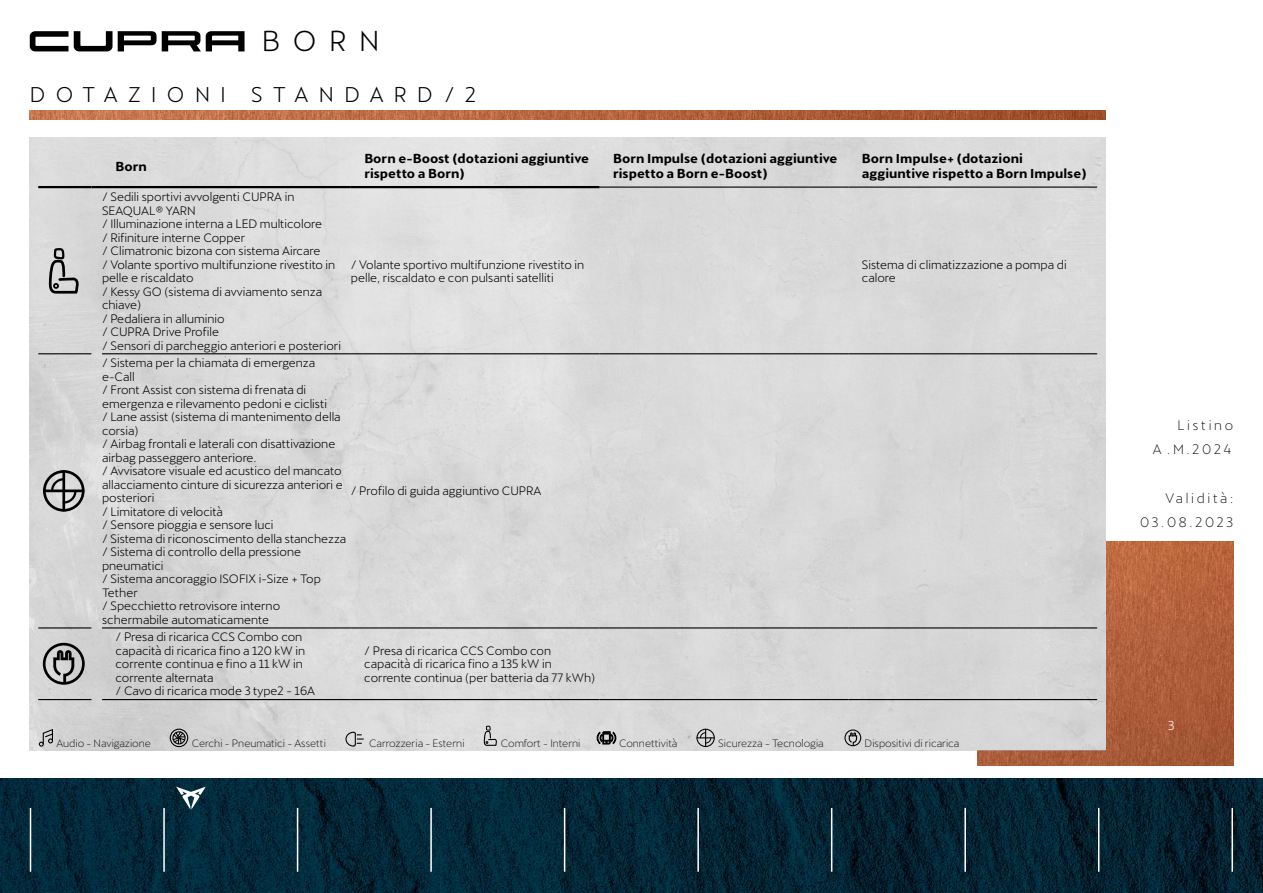
<style>
.page{position:relative;width:1263px;height:893px;background:#fff}
.page>*{position:absolute;margin:0;border:0;box-sizing:border-box;transform-origin:0 0}
.t1{font:28.35px "Cupra";color:#000}
.t2{font:21px "Cupra";letter-spacing:.5em;color:#000}
.t3{font:300 13.5px/24px "Cupra";letter-spacing:.2em;color:#000;text-align:right}
.t4{font:700 12.75px/15.3px "Cupra";color:#000}
.t5{font:12.75px "Cupra";color:#fff}
.t6{font:12px/13.5px "Cupra";color:#000}
.t7{font:300 10.5px "Cupra";color:#000}
</style>
<div class="page">
<img style="left:977px;top:542px;width:256px;height:223px">
<img style="left:30px;top:111px;width:1076px;height:8px">
<img style="left:30px;top:138px;width:1076px;height:612px">
<img style="left:0;top:778px;width:1263px;height:115px">
<hr style="left:30px;top:808px;width:1px;height:64px;background:#fff">
<hr style="left:163px;top:808px;width:2px;height:64px;background:#fff">
<hr style="left:297px;top:808px;width:1px;height:64px;background:#fff">
<hr style="left:430px;top:808px;width:2px;height:64px;background:#fff">
<hr style="left:564px;top:808px;width:1px;height:64px;background:#fff">
<hr style="left:697px;top:808px;width:2px;height:64px;background:#fff">
<hr style="left:831px;top:808px;width:1px;height:64px;background:#fff">
<hr style="left:964px;top:808px;width:2px;height:64px;background:#fff">
<hr style="left:1098px;top:808px;width:1px;height:64px;background:#fff">
<hr style="left:1231px;top:808px;width:2px;height:64px;background:#fff">
<svg style="left:176px;top:787px;width:30px;height:22px"></svg>
<svg style="left:30px;top:31px;width:215px;height:20px"></svg>
<svg style="left:39px;top:728px;width:15px;height:19px"></svg>
<svg style="left:345px;top:731px;width:18px;height:16px"></svg>
<div style="left:170px;top:729px;width:18px;height:18px;border:1px solid #000;border-radius:50%"></div>
<svg style="left:172px;top:731px;width:14px;height:13px"></svg>
<svg style="left:483px;top:726px;width:15px;height:20px"></svg>
<svg style="left:597px;top:731px;width:19px;height:13px"></svg>
<div style="left:696px;top:729px;width:19px;height:18px;border:1px solid #000;border-radius:50%"></div>
<svg style="left:697px;top:729px;width:17px;height:17px"></svg>
<div style="left:844px;top:729px;width:17px;height:17px;border:1px solid #000;border-radius:50%"></div>
<svg style="left:849px;top:732px;width:8px;height:14px"></svg>
<hr style="left:38px;top:186px;width:53px;height:2px;background:#000">
<svg style="left:91px;top:186px;width:11px;height:2px"></svg>
<hr style="left:102px;top:186px;width:249px;height:2px;background:#000">
<hr style="left:351px;top:186px;width:249px;height:2px;background:#000">
<hr style="left:600px;top:187px;width:248px;height:1px;background:#000">
<hr style="left:848px;top:187px;width:249px;height:1px;background:#000">
<hr style="left:38px;top:353px;width:53px;height:1px;background:#000">
<hr style="left:102px;top:353px;width:249px;height:1px;background:#000">
<hr style="left:351px;top:353px;width:249px;height:1px;background:#000">
<hr style="left:600px;top:353px;width:248px;height:1px;background:#000">
<hr style="left:848px;top:353px;width:249px;height:1px;background:#000">
<hr style="left:38px;top:627px;width:53px;height:1px;background:#000">
<hr style="left:38px;top:699px;width:53px;height:1px;background:#000">
<hr style="left:102px;top:627px;width:249px;height:1px;background:#000">
<hr style="left:351px;top:627px;width:249px;height:1px;background:#000">
<hr style="left:600px;top:627px;width:248px;height:1px;background:#000">
<hr style="left:848px;top:627px;width:249px;height:1px;background:#000">
<hr style="left:102px;top:699px;width:249px;height:1px;background:#000">
<hr style="left:351px;top:699px;width:249px;height:1px;background:#000">
<hr style="left:600px;top:699px;width:248px;height:1px;background:#000">
<hr style="left:848px;top:699px;width:249px;height:1px;background:#000">
<svg style="left:47px;top:247px;width:34px;height:48px;background:#a6a6a6"></svg>
<svg style="left:50px;top:477px;width:28px;height:28px"></svg>
<div style="left:43px;top:470px;width:42px;height:42px;border:3px solid #000;border-radius:50%"></div>
<hr style="left:62px;top:471px;width:3px;height:39px;background:#000">
<hr style="left:44px;top:489px;width:39px;height:3px;background:#000">
<div style="left:43px;top:643px;width:42px;height:42px;border:3px solid #000;border-radius:50%"></div>
<svg style="left:53px;top:650px;width:21px;height:34px"></svg>
<h1 class="t1" style="left:262px;top:16px;width:119px">BORN</h1>
<h2 class="t2" style="left:30px;top:76px;width:448px">DOTAZIONI STANDARD/2</h2>
<p class="t4" style="left:116px;top:159px;width:33px">Born</p>
<p class="t4" style="left:364px;top:151px;width:226px">Born e-Boost (dotazioni aggiuntive rispetto a Born)</p>
<p class="t4" style="left:613px;top:151px;width:226px">Born Impulse (dotazioni aggiuntive rispetto a Born e-Boost)</p>
<p class="t4" style="left:862px;top:151px;width:226px">Born Impulse+ (dotazioni aggiuntive rispetto a Born Impulse)</p>
<p class="t6" style="left:102px;top:188px;width:240px">/ Sedili sportivi avvolgenti CUPRA in<br>SEAQUAL® YARN<br>/ Illuminazione interna a LED multicolore<br>/ Rifiniture interne Copper<br>/ Climatronic bizona con sistema Aircare<br>/ Volante sportivo multifunzione rivestito in pelle e riscaldato<br>/ Kessy GO (sistema di avviamento senza chiave)<br>/ Pedaliera in alluminio<br>/ CUPRA Drive Profile<br>/ Sensori di parcheggio anteriori e posteriori</p>
<p class="t6" style="left:351px;top:256px;width:235px">/ Volante sportivo multifunzione rivestito in pelle, riscaldato e con pulsanti satelliti</p>
<p class="t6" style="left:862px;top:256px;width:206px">Sistema di climatizzazione a pompa di calore</p>
<p class="t6" style="left:102px;top:354px;width:246px">/ Sistema per la chiamata di emergenza e-Call<br>/ Front Assist con sistema di frenata di emergenza e rilevamento pedoni e ciclisti<br>/ Lane assist (sistema di mantenimento della corsia)<br>/ Airbag frontali e laterali con disattivazione airbag passeggero anteriore.<br>/ Avvisatore visuale ed acustico del mancato allacciamento cinture di sicurezza anteriori e posteriori<br>/ Limitatore di velocità<br>/ Sensore pioggia e sensore luci<br>/ Sistema di riconoscimento della stanchezza / Sistema di controllo della pressione pneumatici<br>/ Sistema ancoraggio ISOFIX i-Size + Top<br>Tether<br>/ Specchietto retrovisore interno schermabile automaticamente</p>
<p class="t6" style="left:351px;top:482px;width:192px">/ Profilo di guida aggiuntivo CUPRA</p>
<p class="t6" style="left:116px;top:628px;width:201px">/ Presa di ricarica CCS Combo con capacità di ricarica fino a 120 kW in corrente continua e fino a 11 kW in corrente alternata<br>/ Cavo di ricarica mode 3 type2 - 16A</p>
<p class="t6" style="left:364px;top:642px;width:232px">/ Presa di ricarica CCS Combo con capacità di ricarica fino a 135 kW in corrente continua (per batteria da 77 kWh)</p>
<p class="t7" style="left:56px;top:734px;width:96px">Audio - Navigazione</p>
<p class="t7" style="left:192px;top:734px;width:136px">Cerchi - Pneumatici - Assetti</p>
<p class="t7" style="left:369px;top:734px;width:97px">Carrozzeria - Esterni</p>
<p class="t7" style="left:501px;top:734px;width:81px">Comfort - Interni</p>
<p class="t7" style="left:619px;top:734px;width:60px">Connettività</p>
<p class="t7" style="left:718px;top:734px;width:107px">Sicurezza - Tecnologia</p>
<p class="t7" style="left:865px;top:734px;width:96px">Dispositivi di ricarica</p>
<p class="t3" style="left:1153px;top:411px;width:82px">Listino<br>A .M.2024</p>
<p class="t3" style="left:1140px;top:484px;width:95px">Validità:<br>03.08.2023</p>
<p class="t5" style="left:1168px;top:714px;width:8px">3</p>
</div>
